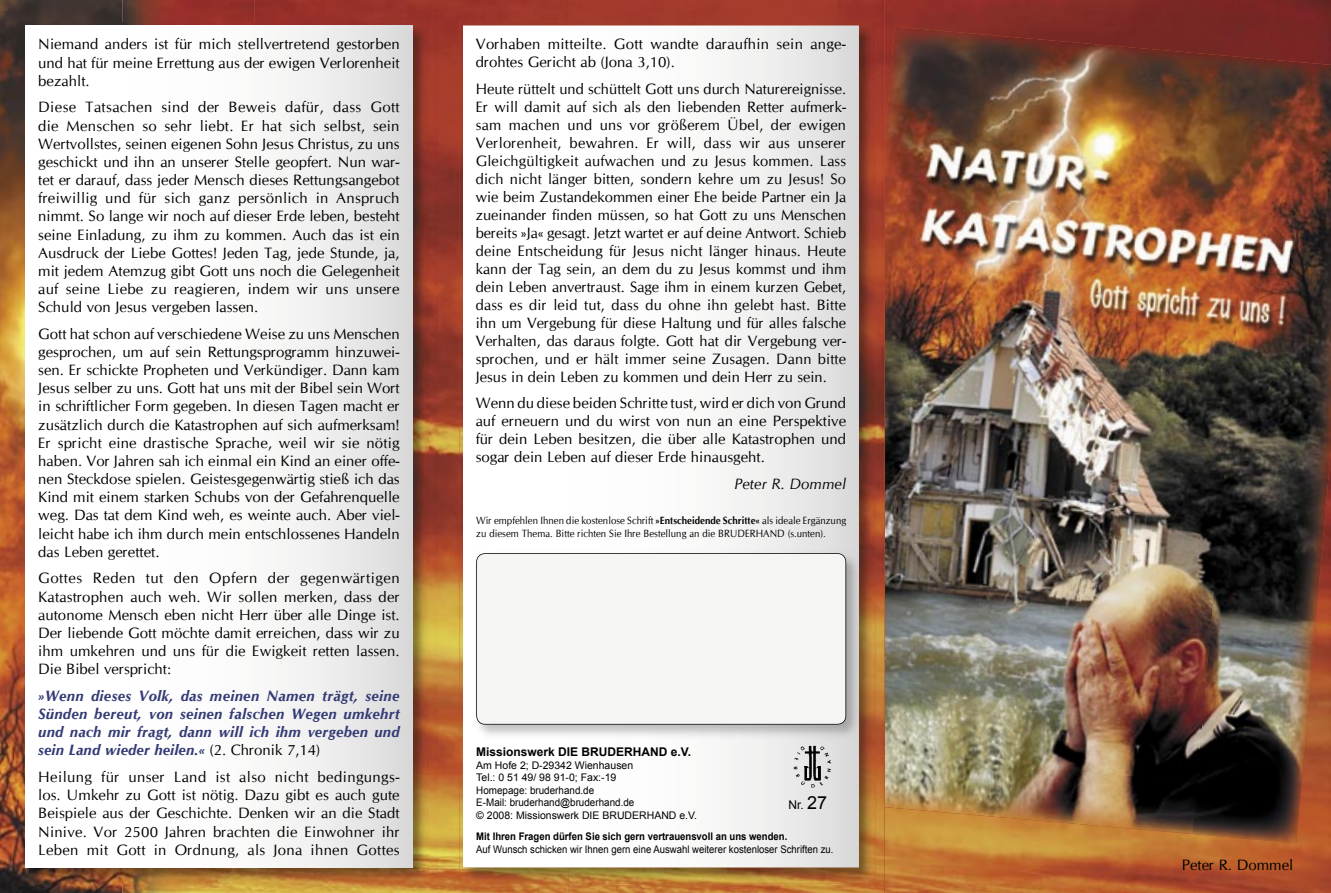
<style>
.page{position:relative;width:1331px;height:893px;background:#fff}
.page>*{position:absolute;margin:0;border:0;box-sizing:border-box;transform-origin:0 0}
.t1{font:15px/18.1px "Cg Omega";color:#000;text-align:justify}
.t2{font:italic 700 15px/18.1px "Cg Omega";letter-spacing:.005em;color:#353c76;text-align:justify}
.t3{font:italic 15px "Cg Omega";color:#000}
.t4{font:700 12px "Arial";color:#000}
.t5{font:12px "Arial";color:#000}
.t6{font:10.5px/12.6px "Cg Omega";color:#000;scale:.92 1}
.t7{font:10.5px/12.6px "Arial";color:#000}
.t8{font:10.5px "Arial";color:#000;scale:.91 1}
.t9{font:700 10.5px "Arial";color:#000;scale:.91 1}
.s1{font-weight:400;font-style:normal;color:#000}
.s2{font-weight:700}
.s3{font-size:18px}
</style>
<div class="page">
<img style="left:884px;top:0;width:447px;height:893px">
<img style="left:884px;top:27px;width:376px;height:309px">
<img style="left:1192px;top:58px;width:139px;height:785px">
<img style="left:884px;top:336px;width:349px;height:343px">
<img style="left:884px;top:647px;width:322px;height:136px">
<img style="left:884px;top:754px;width:313px;height:80px">
<svg style="left:569px;top:0;width:315px;height:893px;background:#ac502e"></svg>
<img style="left:0;top:0;width:122px;height:893px">
<img style="left:122px;top:0;width:447px;height:52px">
<img style="left:392px;top:52px;width:89px;height:841px">
<img style="left:122px;top:883px;width:270px;height:10px">
<img style="left:481px;top:883px;width:88px;height:10px">
<img style="left:22px;top:22px;width:407px;height:861px">
<div style="left:26px;top:26px;width:386px;height:841px;background:linear-gradient(to right,#fff,#e5e5e5)"></div>
<img style="left:460px;top:22px;width:415px;height:54px">
<img style="left:824px;top:76px;width:51px;height:807px">
<img style="left:496px;top:867px;width:328px;height:16px">
<img style="left:460px;top:76px;width:36px;height:807px">
<svg style="left:463px;top:26px;width:396px;height:841px"></svg>
<img style="left:473px;top:550px;width:389px;height:191px">
<div style="left:476px;top:553px;width:370px;height:172px;background:#f5f5f4"></div>
<img style="left:792px;top:743px;width:40px;height:45px">
<p class="t1" style="left:38px;top:35px;width:363px">Niemand anders ist für mich stellvertretend gestorben und hat für meine Errettung aus der ewigen Verlorenheit bezahlt.</p>
<p class="t1" style="left:38px;top:98px;width:363px">Diese Tatsachen sind der Beweis dafür, dass Gott die Menschen so sehr liebt. Er hat sich selbst, sein Wertvollstes, seinen eigenen Sohn Jesus Christus, zu uns geschickt und ihn an unserer Stelle geopfert. Nun war&shy;tet er darauf, dass jeder Mensch dieses Rettungsangebot freiwillig und für sich ganz persönlich in Anspruch nimmt. So lange wir noch auf dieser Erde leben, besteht seine Einladung, zu ihm zu kommen. Auch das ist ein Ausdruck der Liebe Gottes! Jeden Tag, jede Stunde, ja, mit jedem Atemzug gibt Gott uns noch die Gelegenheit auf seine Liebe zu reagieren, indem wir uns unsere Schuld von Jesus vergeben lassen.</p>
<p class="t1" style="left:38px;top:325px;width:363px">Gott hat schon auf verschiedene Weise zu uns Menschen gesprochen, um auf sein Rettungsprogramm hinzuwei&shy;sen. Er schickte Propheten und Verkündiger. Dann kam Jesus selber zu uns. Gott hat uns mit der Bibel sein Wort in schriftlicher Form gegeben. In diesen Tagen macht er zusätzlich durch die Katastrophen auf sich aufmerksam!<br>Er spricht eine drastische Sprache, weil wir sie nötig haben. Vor Jahren sah ich einmal ein Kind an einer offe&shy;nen Steckdose spielen. Geistesgegenwärtig stieß ich das Kind mit einem starken Schubs von der Gefahrenquelle weg. Das tat dem Kind weh, es weinte auch. Aber viel&shy;leicht habe ich ihm durch mein entschlossenes Handeln das Leben gerettet.</p>
<p class="t1" style="left:38px;top:569px;width:363px">Gottes Reden tut den Opfern der gegenwärtigen Katastrophen auch weh. Wir sollen merken, dass der autonome Mensch eben nicht Herr über alle Dinge ist.<br>Der liebende Gott möchte damit erreichen, dass wir zu ihm umkehren und uns für die Ewigkeit retten lassen.<br>Die Bibel verspricht:</p>
<p class="t2" style="left:38px;top:687px;width:363px">»Wenn dieses Volk, das meinen Namen trägt, seine Sünden bereut, von seinen falschen Wegen umkehrt und nach mir fragt, dann will ich ihm vergeben und sein Land wieder heilen.« <span class="s1">(2. Chronik 7,14)</span></p>
<p class="t1" style="left:38px;top:768px;width:363px">Heilung für unser Land ist also nicht bedingungs&shy;los. Umkehr zu Gott ist nötig. Dazu gibt es auch gute Beispiele aus der Geschichte. Denken wir an die Stadt Ninive. Vor 2500 Jahren brachten die Einwohner ihr Leben mit Gott in Ordnung, als Jona ihnen Gottes</p>
<p class="t1" style="left:476px;top:36px;width:372px">Vorhaben mitteilte. Gott wandte daraufhin sein ange&shy;drohtes Gericht ab (Jona 3,10).</p>
<p class="t1" style="left:476px;top:80px;width:372px">Heute rüttelt und schüttelt Gott uns durch Naturereignisse.<br>Er will damit auf sich als den liebenden Retter aufmerk&shy;sam machen und uns vor größerem Übel, der ewigen Verlorenheit, bewahren. Er will, dass wir aus unserer Gleichgültigkeit aufwachen und zu Jesus kommen. Lass dich nicht länger bitten, sondern kehre um zu Jesus! So wie beim Zustandekommen einer Ehe beide Partner ein Ja zueinander finden müssen, so hat Gott zu uns Menschen bereits »Ja« gesagt. Jetzt wartet er auf deine Antwort. Schieb deine Entscheidung für Jesus nicht länger hinaus. Heute kann der Tag sein, an dem du zu Jesus kommst und ihm dein Leben anvertraust. Sage ihm in einem kurzen Gebet, dass es dir leid tut, dass du ohne ihn gelebt hast. Bitte ihn um Vergebung für diese Haltung und für alles falsche Verhalten, das daraus folgte. Gott hat dir Vergebung ver&shy;sprochen, und er hält immer seine Zusagen. Dann bitte Jesus in dein Leben zu kommen und dein Herr zu sein.</p>
<p class="t1" style="left:476px;top:395px;width:372px">Wenn du diese beiden Schritte tust, wird er dich von Grund auf erneuern und du wirst von nun an eine Perspektive für dein Leben besitzen, die über alle Katastrophen und sogar dein Leben auf dieser Erde hinausgeht.</p>
<p class="t3" style="left:734px;top:475px;width:114px">Peter R. Dommel</p>
<p class="t6" style="left:476px;top:515px;width:404px">Wir empfehlen Ihnen die kostenlose Schrift <span class="s2">»Entscheidende Schritte«</span> als ideale Ergänzung zu diesem Thema. Bitte richten Sie Ihre Bestellung an die BRUDERHAND (s.unten).</p>
<p class="t4" style="left:476px;top:744px;width:216px">Missionswerk DIE BRUDERHAND e.V.</p>
<p class="t7" style="left:476px;top:759px;width:222px">Am Hofe 2; D-29342 Wienhausen<br>Tel.: 0 51 49/ 98 91-0; Fax:-19<br>Homepage: bruderhand.de<br>E-Mail: bruderhand@bruderhand.de<br>© 2008: Missionswerk DIE BRUDERHAND e.V.</p>
<p class="t9" style="left:476px;top:829px;width:343px">Mit Ihren Fragen dürfen Sie sich gern vertrauensvoll an uns wenden.</p>
<p class="t8" style="left:476px;top:842px;width:394px">Auf Wunsch schicken wir Ihnen gern eine Auswahl weiterer kostenloser Schriften zu.</p>
<p class="t5" style="left:788px;top:797px;width:40px">Nr. <span class="s3">27</span></p>
<p class="t1" style="left:1182px;top:856px;width:113px">Peter R. Dommel</p>
</div>
